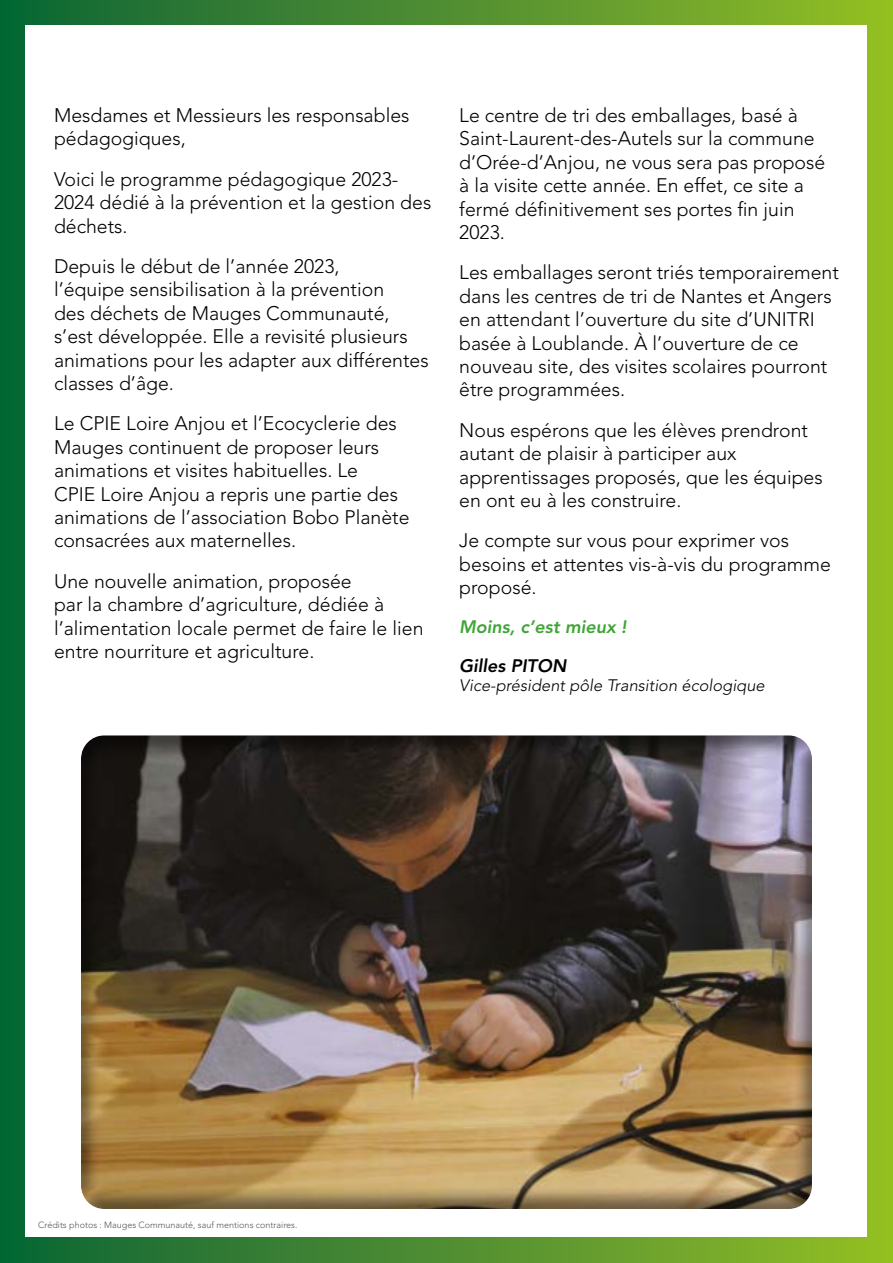
<style>
.page{position:relative;width:893px;height:1263px;background:#fff}
.page>*{position:absolute;margin:0;border:0;box-sizing:border-box;transform-origin:0 0}
.t1{font:300 19.5px/23.4px "Avenir LT Std";color:#000}
.t2{font:italic 800 18px "Avenir LT Std";color:#3fa535}
.t3{font:italic 800 18px "Avenir LT Std";color:#000}
.t4{font:italic 300 16.5px "Avenir LT Std";color:#000}
.t5{font:300 9px "Avenir LT Std";color:#575651}
</style>
<div class="page">
<div style="left:0;top:0;width:893px;height:1263px;background:linear-gradient(to right,#0b6338,#94bc27)"></div>
<div style="left:26px;top:26px;width:841px;height:1211px;background:#fff"></div>
<div style="left:887px;top:0;width:6px;height:1263px;background:#94c01f"></div>
<div style="left:68px;top:725px;width:756px;height:484px;background:#000;opacity:.5"></div>
<p class="t1" style="left:54px;top:104px;width:357px">Mesdames et Messieurs les responsables pédagogiques,</p>
<p class="t1" style="left:54px;top:167px;width:379px">Voici le programme pédagogique 2023-<br>2024 dédié à la prévention et la gestion des déchets.</p>
<p class="t1" style="left:54px;top:255px;width:376px">Depuis le début de l’année 2023,<br>l’équipe sensibilisation à la prévention<br>des déchets de Mauges Communauté, s’est développée. Elle a revisité plusieurs animations pour les adapter aux différentes classes d’âge.</p>
<p class="t1" style="left:54px;top:412px;width:357px">Le CPIE Loire Anjou et l’Ecocyclerie des Mauges continuent de proposer leurs animations et visites habituelles. Le<br>CPIE Loire Anjou a repris une partie des animations de l’association Bobo Planète consacrées aux maternelles.</p>
<p class="t1" style="left:54px;top:569px;width:371px">Une nouvelle animation, proposée<br>par la chambre d’agriculture, dédiée à l’alimentation locale permet de faire le lien entre nourriture et agriculture.</p>
<p class="t1" style="left:459px;top:104px;width:368px">Le centre de tri des emballages, basé à Saint-Laurent-des-Autels sur la commune d’Orée-d’Anjou, ne vous sera pas proposé à la visite cette année. En effet, ce site a fermé définitivement ses portes fin juin 2023.</p>
<p class="t1" style="left:459px;top:261px;width:381px">Les emballages seront triés temporairement dans les centres de tri de Nantes et Angers en attendant l’ouverture du site d’UNITRI basée à Loublande. À l’ouverture de ce nouveau site, des visites scolaires pourront être programmées.</p>
<p class="t1" style="left:459px;top:418px;width:365px">Nous espérons que les élèves prendront autant de plaisir à participer aux apprentissages proposés, que les équipes en ont eu à les construire.</p>
<p class="t1" style="left:459px;top:529px;width:373px">Je compte sur vous pour exprimer vos besoins et attentes vis-à-vis du programme proposé.</p>
<p class="t2" style="left:459px;top:616px;width:169px">Moins, c’est mieux !</p>
<p class="t3" style="left:459px;top:655px;width:109px">Gilles PITON</p>
<p class="t4" style="left:459px;top:676px;width:307px">Vice-président pôle Transition écologique</p>
<p class="t5" style="left:38px;top:1220px;width:261px">Crédits photos : Mauges Communauté, sauf mentions contraires.</p>
</div>
